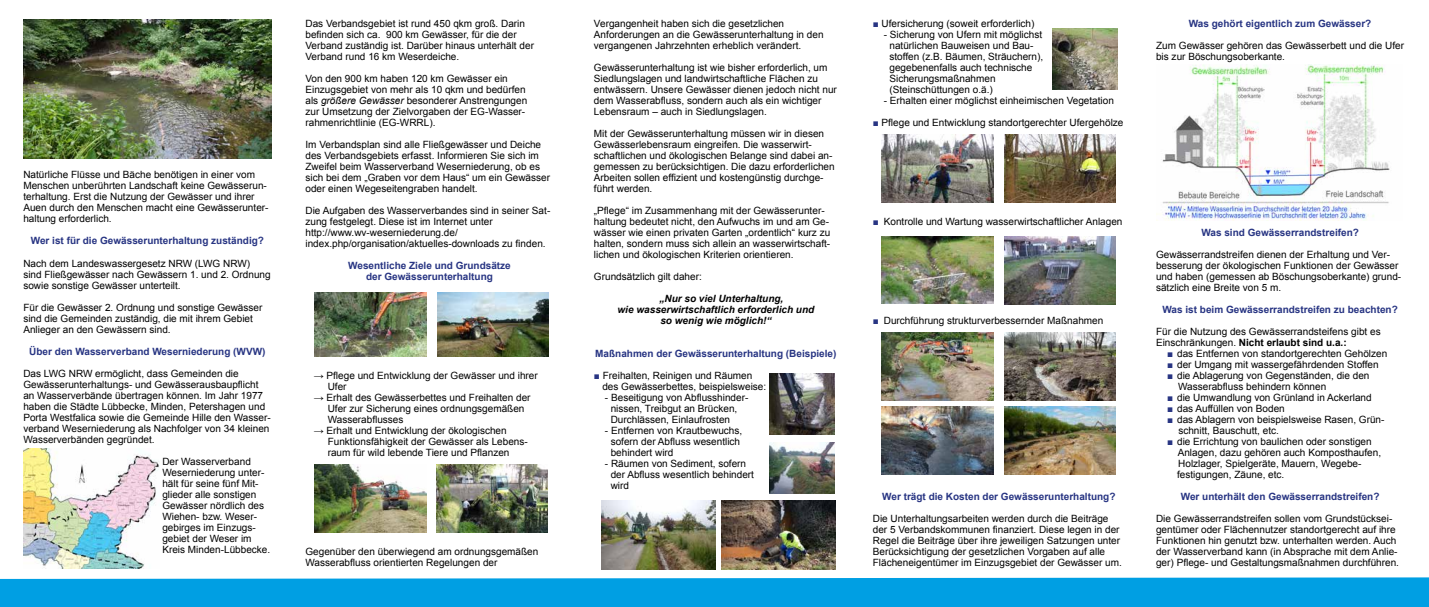
<style>
.page{position:relative;width:1429px;height:607px;background:#fff}
.page>*{position:absolute;margin:0;border:0;box-sizing:border-box;transform-origin:0 0}
.t1{font:10px/11px "Arial";color:#000}
.t2{font:700 10px/11px "Arial";color:#283583;text-align:center}
.t3{font:italic 700 10px "Arial";color:#000}
.s1{font-style:italic}
.s2{color:#283583}
.s3{font-weight:700}
</style>
<div class="page">
<img style="left:23px;top:448px;width:136px;height:120px">
<img style="left:23px;top:19px;width:248px;height:140px">
<div style="left:0;top:577px;width:1429px;height:30px;background:#009fe3"></div>
<img style="left:437px;top:292px;width:112px;height:64px">
<img style="left:315px;top:292px;width:111px;height:64px">
<img style="left:315px;top:464px;width:111px;height:68px">
<img style="left:437px;top:464px;width:111px;height:68px">
<img style="left:602px;top:501px;width:113px;height:68px">
<img style="left:721px;top:501px;width:114px;height:68px">
<img style="left:769px;top:373px;width:66px;height:62px">
<img style="left:769px;top:442px;width:66px;height:52px">
<img style="left:1052px;top:29px;width:66px;height:61px">
<img style="left:1004px;top:135px;width:112px;height:68px">
<img style="left:882px;top:135px;width:111px;height:68px">
<img style="left:1004px;top:236px;width:112px;height:68px">
<img style="left:882px;top:236px;width:111px;height:68px">
<img style="left:1004px;top:332px;width:112px;height:68px">
<img style="left:882px;top:332px;width:111px;height:68px">
<img style="left:1004px;top:406px;width:111px;height:68px">
<img style="left:882px;top:406px;width:111px;height:68px">
<img style="left:1156px;top:64px;width:234px;height:156px">
<p class="t1" style="left:23px;top:169px;width:247px">Natürliche Flüsse und Bäche benötigen in einer vom Menschen unberührten Landschaft keine Gewässerun&shy;terhaltung. Erst die Nutzung der Gewässer und ihrer Auen durch den Menschen macht eine Gewässerunter&shy;haltung erforderlich.</p>
<p class="t2" style="left:31px;top:236px;width:235px">Wer ist für die Gewässerunterhaltung zuständig?</p>
<p class="t1" style="left:23px;top:257px;width:249px">Nach dem Landeswassergesetz NRW (LWG NRW) sind Fließgewässer nach Gewässern 1. und 2. Ordnung sowie sonstige Gewässer unterteilt.</p>
<p class="t1" style="left:23px;top:301px;width:240px">Für die Gewässer 2. Ordnung und sonstige Gewässer sind die Gemeinden zuständig, die mit ihrem Gebiet<br>Anlieger an den Gewässern sind.</p>
<p class="t2" style="left:29px;top:346px;width:238px">Über den Wasserverband Weserniederung (WVW)</p>
<p class="t1" style="left:23px;top:367px;width:249px">Das LWG NRW ermöglicht, dass Gemeinden die Gewässerunterhaltungs- und Gewässerausbaupflicht an Wasserverbände übertragen können. Im Jahr 1977 haben die Städte Lübbecke, Minden, Petershagen und Porta Westfalica sowie die Gemeinde Hille den Wasser&shy;verband Weserniederung als Nachfolger von 34 kleinen Wasserverbänden gegründet.</p>
<p class="t1" style="left:162px;top:455px;width:109px">Der Wasserverband<br>Weserniederung unter&shy;hält für seine fünf Mit&shy;glieder alle sonstigen<br>Gewässer nördlich des<br>Wiehen- bzw. Weser&shy;gebirges im Einzugs&shy;gebiet der Weser im<br>Kreis Minden-Lübbecke.</p>
<p class="t1" style="left:305px;top:18px;width:230px">Das Verbandsgebiet ist rund 450 qkm groß. Darin befinden sich ca. 900 km Gewässer, für die der Verband zuständig ist. Darüber hinaus unterhält der Verband rund 16 km Weserdeiche.</p>
<p class="t1" style="left:305px;top:73px;width:223px">Von den 900 km haben 120 km Gewässer ein Einzugsgebiet von mehr als 10 qkm und bedürfen als <span class="s1">größere Gewässer</span> besonderer Anstrengungen zur Umsetzung der Zielvorgaben der EG-Wasser&shy;rahmenrichtlinie (EG-WRRL).</p>
<p class="t1" style="left:305px;top:139px;width:246px">Im Verbandsplan sind alle Fließgewässer und Deiche des Verbandsgebiets erfasst. Informieren Sie sich im Zweifel beim Wasserverband Weserniederung, ob es sich bei dem „Graben vor dem Haus“ um ein Gewässer oder einen Wegeseitengraben handelt.</p>
<p class="t1" style="left:305px;top:205px;width:246px">Die Aufgaben des Wasserverbandes sind in seiner Sat&shy;zung festgelegt. Diese ist im Internet unter http://www.wv-weserniederung.de/ index.php/organisation/aktuelles-downloads zu finden.</p>
<p class="t2" style="left:348px;top:260px;width:164px">Wesentliche Ziele und Grundsätze der Gewässerunterhaltung</p>
<p class="t1" style="left:328px;top:370px;width:212px;text-indent:-14px">→ Pflege und Entwicklung der Gewässer und ihrer<br>Ufer</p>
<p class="t1" style="left:328px;top:392px;width:204px;text-indent:-14px">→ Erhalt des Gewässerbettes und Freihalten der<br>Ufer zur Sicherung eines ordnungsgemäßen<br>Wasserabflusses</p>
<p class="t1" style="left:328px;top:425px;width:202px;text-indent:-14px">→ Erhalt und Entwicklung der ökologischen<br>Funktionsfähigkeit der Gewässer als Lebens&shy;raum für wild lebende Tiere und Pflanzen</p>
<p class="t1" style="left:305px;top:546px;width:234px">Gegenüber den überwiegend am ordnungsgemäßen<br>Wasserabfluss orientierten Regelungen der</p>
<p class="t1" style="left:594px;top:18px;width:231px">Vergangenheit haben sich die gesetzlichen<br>Anforderungen an die Gewässerunterhaltung in den vergangenen Jahrzehnten erheblich verändert.</p>
<p class="t1" style="left:594px;top:62px;width:244px">Gewässerunterhaltung ist wie bisher erforderlich, um Siedlungslagen und landwirtschaftliche Flächen zu entwässern. Unsere Gewässer dienen jedoch nicht nur dem Wasserabfluss, sondern auch als ein wichtiger Lebensraum – auch in Siedlungslagen.</p>
<p class="t1" style="left:594px;top:128px;width:242px">Mit der Gewässerunterhaltung müssen wir in diesen Gewässerlebensraum eingreifen. Die wasserwirt&shy;schaftlichen und ökologischen Belange sind dabei an&shy;gemessen zu berücksichtigen. Die dazu erforderlichen Arbeiten sollen effizient und kostengünstig durchge&shy;führt werden.</p>
<p class="t1" style="left:594px;top:205px;width:238px">„Pflege“ im Zusammenhang mit der Gewässerunter&shy;haltung bedeutet nicht, den Aufwuchs im und am Ge&shy;wässer wie einen privaten Garten „ordentlich“ kurz zu halten, sondern muss sich allein an wasserwirtschaft&shy;lichen und ökologischen Kriterien orientieren.</p>
<p class="t1" style="left:594px;top:271px;width:109px">Grundsätzlich gilt daher:</p>
<p class="t3" style="left:659px;top:292px;width:125px">„Nur so viel Unterhaltung,</p>
<p class="t3" style="left:617px;top:303px;width:198px">wie wasserwirtschaftlich erforderlich und</p>
<p class="t3" style="left:660px;top:314px;width:113px">so wenig wie möglich!“</p>
<p class="t2" style="left:595px;top:348px;width:243px">Maßnahmen der Gewässerunterhaltung (Beispiele)</p>
<p class="t1" style="left:602px;top:370px;width:165px;text-indent:-8px"><span class="s2">■</span> Freihalten, Reinigen und Räumen des Gewässerbettes, beispielsweise:</p>
<p class="t1" style="left:611px;top:392px;width:139px;text-indent:-6px">- Beseitigung von Abflusshinder&shy;nissen, Treibgut an Brücken,<br>Durchlässen, Einlaufrosten</p>
<p class="t1" style="left:611px;top:425px;width:133px;text-indent:-6px">- Entfernen von Krautbewuchs, sofern der Abfluss wesentlich behindert wird</p>
<p class="t1" style="left:611px;top:458px;width:145px;text-indent:-6px">- Räumen von Sediment, sofern der Abfluss wesentlich behindert wird</p>
<p class="t1" style="left:873px;top:18px;width:163px"><span class="s2">■</span> Ufersicherung (soweit erforderlich)</p>
<p class="t1" style="left:889px;top:29px;width:155px;text-indent:-6px">- Sicherung von Ufern mit möglichst natürlichen Bauweisen und Bau&shy;stoffen (z.B. Bäumen, Sträuchern), gegebenenfalls auch technische<br>Sicherungsmaßnahmen (Steinschüttungen o.ä.)</p>
<p class="t1" style="left:884px;top:95px;width:232px">- Erhalten einer möglichst einheimischen Vegetation</p>
<p class="t1" style="left:873px;top:117px;width:252px"><span class="s2">■</span> Pflege und Entwicklung standortgerechter Ufergehölze</p>
<p class="t2" style="left:1189px;top:18px;width:184px">Was gehört eigentlich zum Gewässer?</p>
<p class="t1" style="left:1156px;top:40px;width:249px">Zum Gewässer gehören das Gewässerbett und die Ufer bis zur Böschungsoberkante.</p>
<p class="t1" style="left:873px;top:216px;width:251px"><span class="s2">■</span> Kontrolle und Wartung wasserwirtschaftlicher Anlagen</p>
<p class="t1" style="left:873px;top:315px;width:232px"><span class="s2">■</span> Durchführung strukturverbessernder Maßnahmen</p>
<p class="t2" style="left:882px;top:491px;width:235px">Wer trägt die Kosten der Gewässerunterhaltung?</p>
<p class="t1" style="left:873px;top:513px;width:250px">Die Unterhaltungsarbeiten werden durch die Beiträge der 5 Verbandskommunen finanziert. Diese legen in der Regel die Beiträge über ihre jeweiligen Satzungen unter Berücksichtigung der gesetzlichen Vorgaben auf alle Flächeneigentümer im Einzugsgebiet der Gewässer um.</p>
<p class="t2" style="left:1201px;top:227px;width:159px">Was sind Gewässerrandstreifen?</p>
<p class="t1" style="left:1156px;top:249px;width:247px">Gewässerrandstreifen dienen der Erhaltung und Ver&shy;besserung der ökologischen Funktionen der Gewässer und haben (gemessen ab Böschungsoberkante) grund&shy;sätzlich eine Breite von 5 m.</p>
<p class="t2" style="left:1162px;top:304px;width:237px">Was ist beim Gewässerrandstreifen zu beachten?</p>
<p class="t1" style="left:1156px;top:326px;width:226px">Für die Nutzung des Gewässerrandsteifens gibt es<br>Einschränkungen. <span class="s3">Nicht erlaubt sind u.a.:</span></p>
<p class="t1" style="left:1167px;top:348px;width:222px"><span class="s2">■</span> das Entfernen von standortgerechten Gehölzen</p>
<p class="t1" style="left:1167px;top:359px;width:213px"><span class="s2">■</span> der Umgang mit wassergefährdenden Stoffen</p>
<p class="t1" style="left:1178px;top:370px;width:193px;text-indent:-11px"><span class="s2">■</span> die Ablagerung von Gegenständen, die den<br>Wasserabfluss behindern können</p>
<p class="t1" style="left:1167px;top:392px;width:206px"><span class="s2">■</span> die Umwandlung von Grünland in Ackerland</p>
<p class="t1" style="left:1167px;top:403px;width:119px"><span class="s2">■</span> das Auffüllen von Boden</p>
<p class="t1" style="left:1178px;top:414px;width:208px;text-indent:-11px"><span class="s2">■</span> das Ablagern von beispielsweise Rasen, Grün&shy;schnitt, Bauschutt, etc.</p>
<p class="t1" style="left:1177px;top:436px;width:206px;text-indent:-10px"><span class="s2">■</span> die Errichtung von baulichen oder sonstigen Anlagen, dazu gehören auch Komposthaufen, Holzlager, Spielgeräte, Mauern, Wegebe&shy;festigungen, Zäune, etc.</p>
<p class="t2" style="left:1180px;top:491px;width:200px">Wer unterhält den Gewässerrandstreifen?</p>
<p class="t1" style="left:1156px;top:513px;width:244px">Die Gewässerrandstreifen sollen vom Grundstücksei&shy;gentümer oder Flächennutzer standortgerecht auf ihre Funktionen hin genutzt bzw. unterhalten werden. Auch der Wasserverband kann (in Absprache mit dem Anlie&shy;ger) Pflege- und Gestaltungsmaßnahmen durchführen.</p>
</div>
